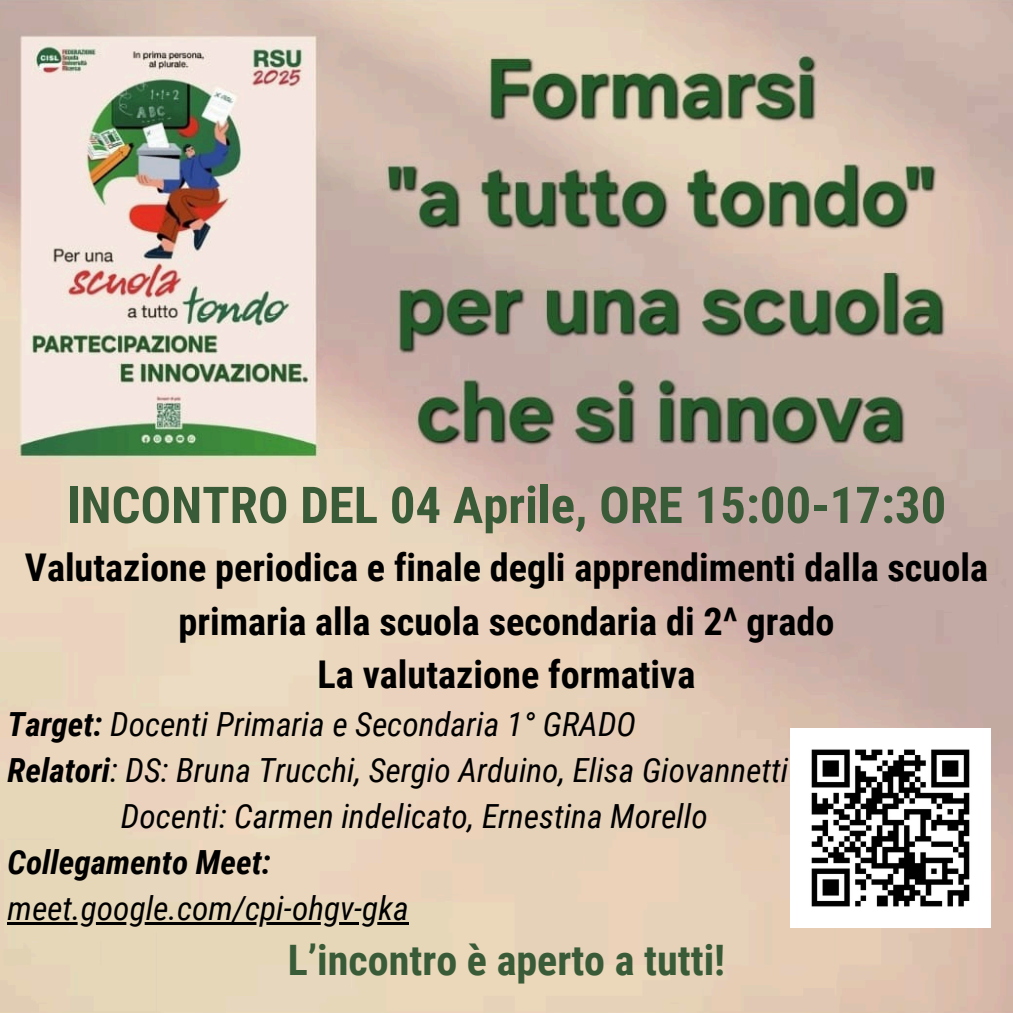
<style>
.page{position:relative;width:1013px;height:1013px;background:#fff}
.page>*{position:absolute;margin:0;border:0;box-sizing:border-box;transform-origin:0 0}
.t1{font:700 50.75px "Roboto Condensed";color:#3a5b37}
.t2{font:700 42px "Roboto Condensed";color:#3a5b37}
.t3{font:700 38.25px/53.5px "Roboto Condensed";color:#000;text-align:center}
.t4{font:italic 33.25px "Roboto Condensed";color:#000}
.t5{font:italic 700 33.25px "Roboto Condensed";color:#000}
.s1{font-weight:700}
</style>
<div class="page">
<img style="left:0;top:0;width:1012px;height:1012px">
<img style="left:791px;top:728px;width:199px;height:200px">
<hr style="left:8px;top:921px;width:400px;height:3px;background:#000">
<h1 class="t1" style="left:67px;top:476px;width:881px">INCONTRO DEL 04 Aprile, ORE 15:00-17:30</h1>
<h1 class="t3" style="left:25px;top:541px;width:964px">Valutazione periodica e finale degli apprendimenti dalla scuola primaria alla scuola secondaria di 2^ grado<br>La valutazione formativa</h1>
<h1 class="t4" style="left:8px;top:705px;width:630px"><span class="s1">Target:</span> Docenti Primaria e Secondaria 1° GRADO</h1>
<h1 class="t4" style="left:8px;top:751px;width:782px"><span class="s1">Relatori</span>: DS: Bruna Trucchi, Sergio Arduino, Elisa Giovannetti</h1>
<h1 class="t4" style="left:121px;top:797px;width:588px">Docenti: Carmen indelicato, Ernestina Morello</h1>
<h1 class="t5" style="left:8px;top:843px;width:265px">Collegamento Meet:</h1>
<p class="t4" style="left:8px;top:888px;width:402px">meet.google.com/cpi-ohgv-gka</p>
<p class="t2" style="left:288px;top:936px;width:439px">L’incontro è aperto a tutti!</p>
</div>
